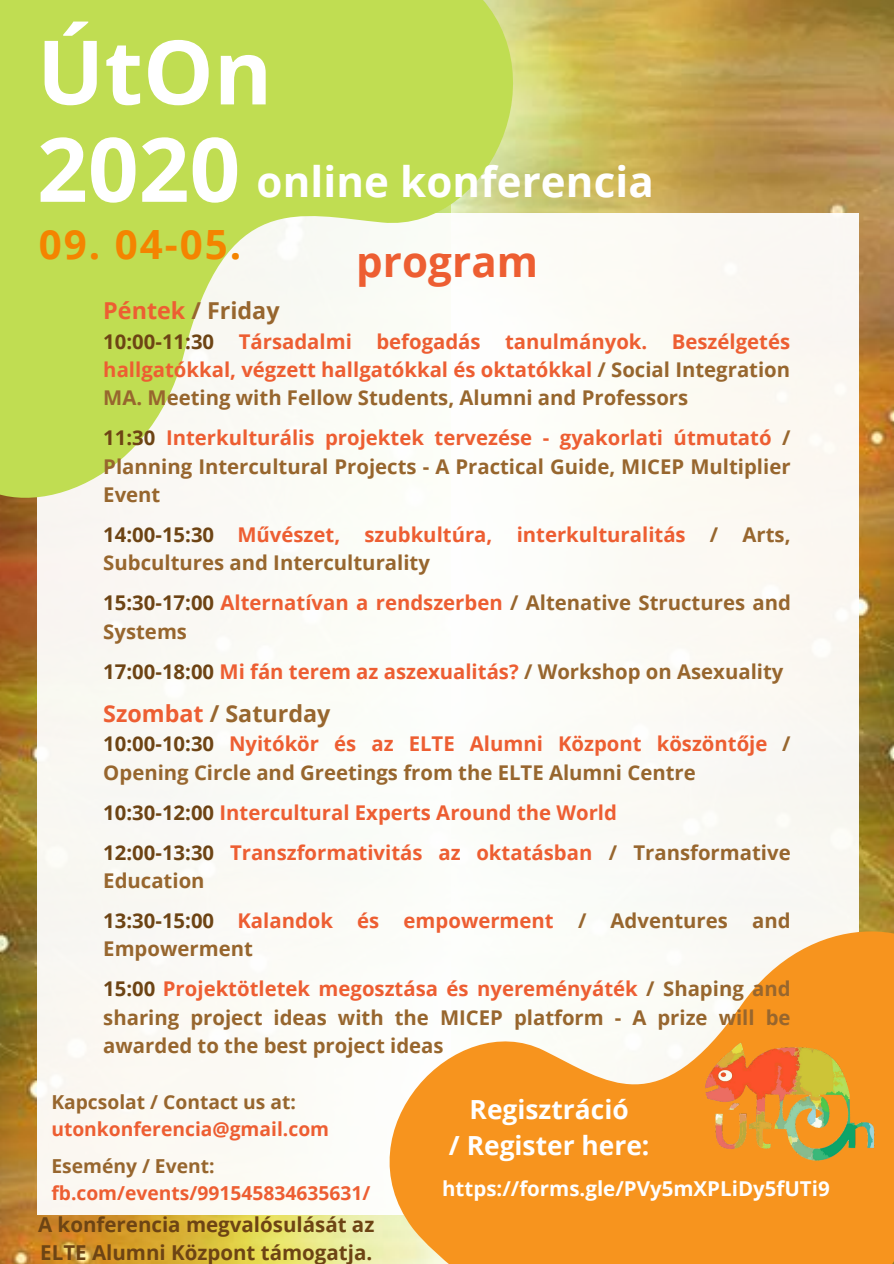
<style>
.page{position:relative;width:894px;height:1264px;background:#fff}
.page>*{position:absolute;margin:0;border:0;box-sizing:border-box;transform-origin:0 0}
.t1{font:700 88.95px "Open Sans";color:#fff}
.t2{font:700 42px "Open Sans";letter-spacing:.005em;color:#fff}
.t3{font:700 42px "Open Sans";letter-spacing:.005em;color:#ed5e32}
.t4{font:700 40.35px "Open Sans";color:#f48400}
.t5{font:700 26.4px/36.8px "Open Sans";color:#fff;text-align:center}
.t6{font:700 23.25px "Open Sans";color:#97662e}
.t7{font:700 20.55px/27.9px "Open Sans";color:#6d4414}
.t8{font:700 20.55px "Open Sans";color:#fff}
.t9{font:700 20.25px/28.3px "Open Sans";color:#ed5e32}
.t10{font:700 20.25px/28.3px "Open Sans";color:#97662e}
.t11{font:700 19.2px "Open Sans";color:#ed5e32}
.t12{font:700 19.2px "Open Sans";color:#97662e}
.s1{font-size:88.95px}
.s2{color:#ed5e32}
.s3{color:#6d4414}
.s4{color:#97662e}
</style>
<div class="page">
<img style="left:0;top:0;width:893px;height:1263px">
<div style="left:37px;top:213px;width:821px;height:1001px;background:#fbfaf4"></div>
<svg style="left:0;top:0;width:626px;height:551px"></svg>
<svg style="left:357px;top:870px;width:536px;height:393px"></svg>
<img style="left:700px;top:1037px;width:181px;height:123px">
<h1 class="t1" style="left:37px;top:9px;width:237px">ÚtOn</h1>
<h2 class="t2" style="left:37px;top:152px;width:618px"><span class="s1">2020</span> online konferencia</h2>
<h3 class="t4" style="left:39px;top:216px;width:204px">09. 04-05.</h3>
<h2 class="t3" style="left:356px;top:232px;width:183px">program</h2>
<p class="t6" style="left:103px;top:294px;width:178px"><span class="s2">Péntek</span> / Friday</p>
<p class="t9" style="left:103px;top:326px;width:688px;text-align:justify"><span class="s3">10:00-11:30</span> Társadalmi befogadás tanulmányok. Beszélgetés hallgatókkal, végzett hallgatókkal és oktatókkal <span class="s4">/ Social Integration MA. Meeting with Fellow Students, Alumni and Professors</span></p>
<p class="t10" style="left:103px;top:423px;width:688px;text-align:justify"><span class="s3">11:30</span> <span class="s2">Interkulturális projektek tervezése - gyakorlati útmutató</span> / Planning Intercultural Projects - A Practical Guide, MICEP Multiplier Event</p>
<p class="t9" style="left:103px;top:520px;width:688px"><span class="s3">14:00-15:30</span> Művészet, szubkultúra, interkulturalitás <span class="s4">/ Arts,<br>Subcultures and Interculturality</span></p>
<p class="t10" style="left:103px;top:588px;width:689px"><span class="s3">15:30-17:00</span> <span class="s2">Alternatívan a rendszerben</span> / Altenative Structures and<br>Systems</p>
<p class="t9" style="left:103px;top:656px;width:681px"><span class="s3">17:00-18:00</span> Mi fán terem az aszexualitás? <span class="s4">/ Workshop on Asexuality</span></p>
<p class="t6" style="left:103px;top:697px;width:228px"><span class="s2">Szombat</span> / Saturday</p>
<p class="t10" style="left:103px;top:729px;width:688px"><span class="s3">10:00-10:30</span> <span class="s2">Nyitókör és az ELTE Alumni Központ köszöntője</span> /<br>Opening Circle and Greetings from the ELTE Alumni Centre</p>
<p class="t9" style="left:103px;top:791px;width:688px;line-height:39.9px"><span class="s3">10:30-12:00</span> Intercultural Experts Around the World<br><span class="s3">12:00-13:30</span> Transzformativitás az oktatásban <span class="s4">/ Transformative</span></p>
<p class="t10" style="left:103px;top:860px;width:688px;line-height:39.9px">Education<br><span class="s3">13:30-15:00</span> <span class="s2">Kalandok és empowerment</span> / Adventures and</p>
<p class="t9" style="left:103px;top:928px;width:688px;line-height:39.9px"><span class="s4">Empowerment<br></span><span class="s3">15:00</span> Projektötletek megosztása és nyereményáték <span class="s4">/ Shaping and</span></p>
<p class="t10" style="left:103px;top:1002px;width:688px">sharing project ideas with the MICEP platform - A prize will be awarded to the best project ideas</p>
<p class="t12" style="left:51px;top:1088px;width:246px">Kapcsolat / Contact us at:</p>
<p class="t11" style="left:51px;top:1115px;width:279px">utonkonferencia@gmail.com</p>
<p class="t12" style="left:51px;top:1152px;width:165px">Esemény / Event:</p>
<p class="t11" style="left:51px;top:1179px;width:320px">fb.com/events/991545834635631/</p>
<p class="t7" style="left:38px;top:1209px;width:337px">A konferencia megvalósulását az<br>ELTE Alumni Központ támogatja.</p>
<h3 class="t5" style="left:449px;top:1089px;width:202px">Regisztráció<br>/ Register here:</h3>
<p class="t8" style="left:442px;top:1174px;width:389px">https://forms.gle/PVy5mXPLiDy5fUTi9</p>
</div>
